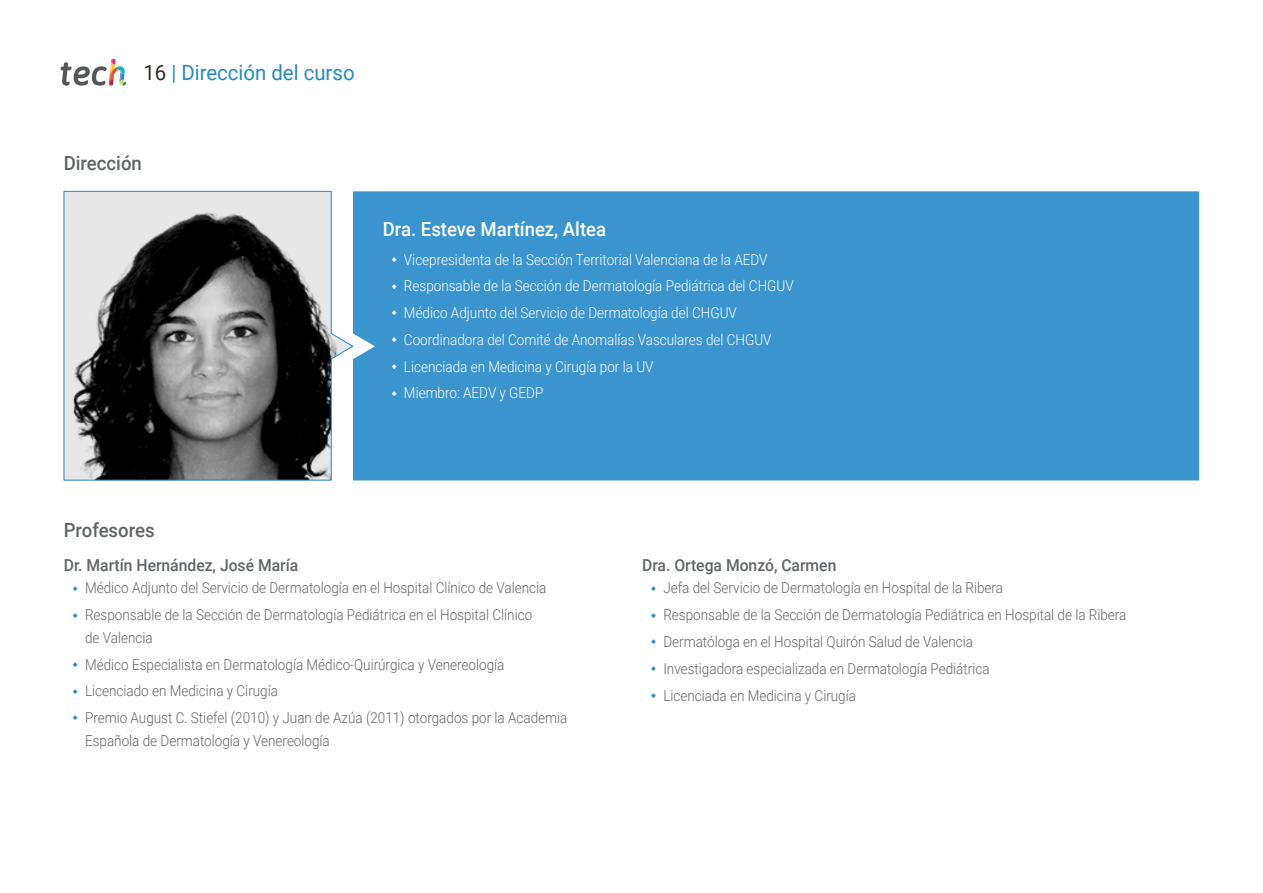
<style>
.page{position:relative;width:1263px;height:893px;background:#fff}
.page>*{position:absolute;margin:0;border:0;box-sizing:border-box;transform-origin:0 0}
.t1{font:21px "Roboto";color:#2488c9}
.t2{font:500 19.5px "Roboto";color:#fff;scale:.95 1}
.t3{font:500 19.5px "Roboto";color:#61646a;scale:.95 1}
.t4{font:500 16.5px "Roboto";color:#61646a;scale:.95 1}
.t5{font:300 15px/26.7px "Roboto";color:#61646a;scale:.9 1}
.t6{font:300 15px/26.7px "Roboto";color:#fff;scale:.9 1}
.s1{color:#312e20}
</style>
<div class="page">
<svg style="left:61px;top:59px;width:65px;height:27px"></svg>
<div style="left:353px;top:191px;width:846px;height:289px;background:#3a94ce"></div>
<svg style="left:64px;top:191px;width:289px;height:289px;background:#787979"></svg>
<svg style="left:392px;top:257px;width:5px;height:5px"></svg>
<svg style="left:392px;top:284px;width:5px;height:5px"></svg>
<svg style="left:392px;top:310px;width:5px;height:5px"></svg>
<svg style="left:392px;top:337px;width:5px;height:5px"></svg>
<svg style="left:392px;top:364px;width:5px;height:5px"></svg>
<svg style="left:392px;top:391px;width:5px;height:5px"></svg>
<h1 class="t1" style="left:144px;top:57px;width:213px"><span class="s1">16</span> | Dirección del curso</h1>
<h2 class="t3" style="left:64px;top:149px;width:84px">Dirección</h2>
<h2 class="t3" style="left:64px;top:517px;width:97px">Profesores</h2>
<h2 class="t2" style="left:383px;top:215px;width:237px">Dra. Esteve Martínez, Altea</h2>
<p class="t6" style="left:404px;top:245px;width:434px">Vicepresidenta de la Sección Territorial Valenciana de la AEDV Responsable de la Sección de Dermatología Pediátrica del CHGUV Médico Adjunto del Servicio de Dermatología del CHGUV Coordinadora del Comité de Anomalías Vasculares del CHGUV Licenciada en Medicina y Cirugía por la UV<br>Miembro: AEDV y GEDP</p>
<p class="t4" style="left:64px;top:554px;width:248px">Dr. Martín Hernández, José María</p>
<p class="t5" style="left:85px;top:574px;width:514px">Médico Adjunto del Servicio de Dermatología en el Hospital Clínico de Valencia<br>Responsable de la Sección de Dermatología Pediátrica en el Hospital Clínico</p>
<p class="t5" style="left:85px;top:623px;width:537px">de Valencia<br>Médico Especialista en Dermatología Médico-Quirúrgica y Venereología Licenciado en Medicina y Cirugía<br>Premio August C. Stiefel (2010) y Juan de Azúa (2011) otorgados por la Academia</p>
<p class="t5" style="left:85px;top:726px;width:273px">Española de Dermatología y Venereología</p>
<p class="t4" style="left:642px;top:554px;width:206px">Dra. Ortega Monzó, Carmen</p>
<p class="t5" style="left:663px;top:574px;width:516px">Jefa del Servicio de Dermatología en Hospital de la Ribera<br>Responsable de la Sección de Dermatología Pediátrica en Hospital de la Ribera Dermatóloga en el Hospital Quirón Salud de Valencia<br>Investigadora especializada en Dermatología Pediátrica<br>Licenciada en Medicina y Cirugía</p>
</div>
